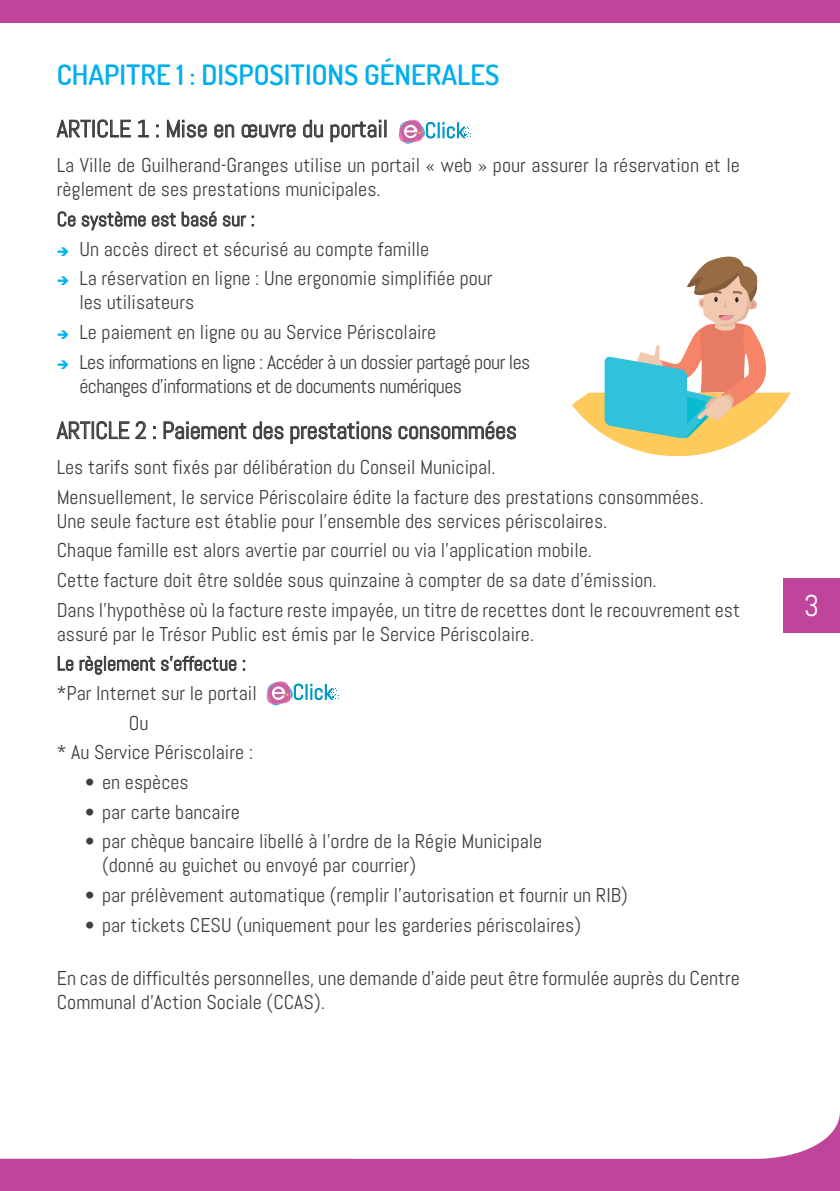
<style>
.page{position:relative;width:840px;height:1191px;background:#fff}
.page>*{position:absolute;margin:0;border:0;box-sizing:border-box;transform-origin:0 0}
.t1{font:30px "Abel";color:#fff}
.t2{font:600 28px "Dosis";color:#00aeef}
.t3{font:24px "Abel";letter-spacing:-.01em;color:#3e3e3f}
.t4{font:20px/24px "Abel";color:#3e3e3f}
.t5{font:20px/24px "Abel";letter-spacing:-.03em;color:#3e3e3f}
.s1{color:#00b3ef}
</style>
<div class="page">
<div style="left:0;top:0;width:839px;height:22px;background:#be459a"></div>
<svg style="left:0;top:1119px;width:839px;height:72px"></svg>
<div style="left:782px;top:578px;width:57px;height:55px;background:#be459a"></div>
<svg style="left:56px;top:119px;width:75px;height:19px"></svg>
<svg style="left:138px;top:120px;width:11px;height:17px"></svg>
<svg style="left:167px;top:119px;width:40px;height:19px"></svg>
<svg style="left:214px;top:124px;width:20px;height:14px"></svg>
<svg style="left:241px;top:124px;width:54px;height:14px"></svg>
<svg style="left:303px;top:120px;width:20px;height:18px"></svg>
<svg style="left:330px;top:120px;width:56px;height:22px"></svg>
<svg style="left:398px;top:120px;width:73px;height:24px"></svg>
<svg style="left:58px;top:211px;width:18px;height:16px"></svg>
<svg style="left:82px;top:211px;width:64px;height:19px"></svg>
<svg style="left:152px;top:211px;width:94px;height:16px"></svg>
<svg style="left:56px;top:421px;width:73px;height:18px"></svg>
<svg style="left:135px;top:421px;width:11px;height:18px"></svg>
<svg style="left:163px;top:421px;width:83px;height:18px"></svg>
<svg style="left:253px;top:421px;width:30px;height:18px"></svg>
<svg style="left:290px;top:421px;width:101px;height:23px"></svg>
<svg style="left:398px;top:421px;width:118px;height:18px"></svg>
<svg style="left:58px;top:656px;width:97px;height:19px"></svg>
<svg style="left:161px;top:656px;width:75px;height:15px"></svg>
<svg style="left:266px;top:681px;width:73px;height:24px"></svg>
<svg style="left:572px;top:257px;width:219px;height:199px"></svg>
<h2 class="t2" style="left:57px;top:57px;width:444px">CHAPITRE 1 : DISPOSITIONS GÉNERALES</h2>
<p class="t3" style="left:57px;top:113px;width:332px">ARTICLE 1 : Mise en œuvre du portail</p>
<p class="t4" style="left:57px;top:153px;width:684px">La Ville de Guilherand-Granges utilise un portail « web » pour assurer la réservation et le règlement de ses prestations municipales.</p>
<p class="t4" style="left:57px;top:207px;width:199px">Ce système est basé sur :</p>
<p class="t4" style="left:57px;top:237px;width:374px"><span class="s1">➔</span> Un accès direct et sécurisé au compte famille</p>
<p class="t4" style="left:79px;top:266px;width:414px;text-indent:-23px"><span class="s1">➔</span> La réservation en ligne : Une ergonomie simplifiée pour les utilisateurs</p>
<p class="t4" style="left:57px;top:320px;width:381px"><span class="s1">➔</span> Le paiement en ligne ou au Service Périscolaire</p>
<p class="t5" style="left:79px;top:350px;width:452px;text-indent:-23px"><span class="s1">➔</span> Les informations en ligne : Accéder à un dossier partagé pour les échanges d’informations et de documents numériques</p>
<p class="t3" style="left:57px;top:415px;width:461px">ARTICLE 2 : Paiement des prestations consommées</p>
<p class="t4" style="left:57px;top:452px;width:648px;line-height:29.6px">Les tarifs sont fixés par délibération du Conseil Municipal.<br>Mensuellement, le service Périscolaire édite la facture des prestations consommées.</p>
<p class="t4" style="left:57px;top:506px;width:684px;line-height:29.6px">Une seule facture est établie pour l’ensemble des services périscolaires.<br>Chaque famille est alors avertie par courriel ou via l’application mobile.<br>Cette facture doit être soldée sous quinzaine à compter de sa date d’émission.<br>Dans l’hypothèse où la facture reste impayée, un titre de recettes dont le recouvrement est</p>
<p class="t4" style="left:57px;top:622px;width:478px">assuré par le Trésor Public est émis par le Service Périscolaire.</p>
<p class="t4" style="left:57px;top:651px;width:191px">Le règlement s’effectue :</p>
<p class="t4" style="left:57px;top:681px;width:201px">*Par Internet sur le portail</p>
<p class="t4" style="left:129px;top:711px;width:21px">Ou</p>
<p class="t4" style="left:57px;top:740px;width:198px">* Au Service Périscolaire :</p>
<p class="t4" style="left:85px;top:770px;width:105px">• en espèces</p>
<p class="t4" style="left:85px;top:800px;width:156px">• par carte bancaire</p>
<p class="t4" style="left:102px;top:829px;width:441px;text-indent:-17px">• par chèque bancaire libellé à l’ordre de la Régie Municipale (donné au guichet ou envoyé par courrier)</p>
<p class="t4" style="left:85px;top:883px;width:544px">• par prélèvement automatique (remplir l’autorisation et fournir un RIB)</p>
<p class="t4" style="left:85px;top:913px;width:497px">• par tickets CESU (uniquement pour les garderies périscolaires)</p>
<p class="t4" style="left:57px;top:966px;width:684px">En cas de difficultés personnelles, une demande d’aide peut être formulée auprès du Centre<br>Communal d’Action Sociale (CCAS).</p>
<h1 class="t1" style="left:803px;top:587px;width:17px">3</h1>
</div>
